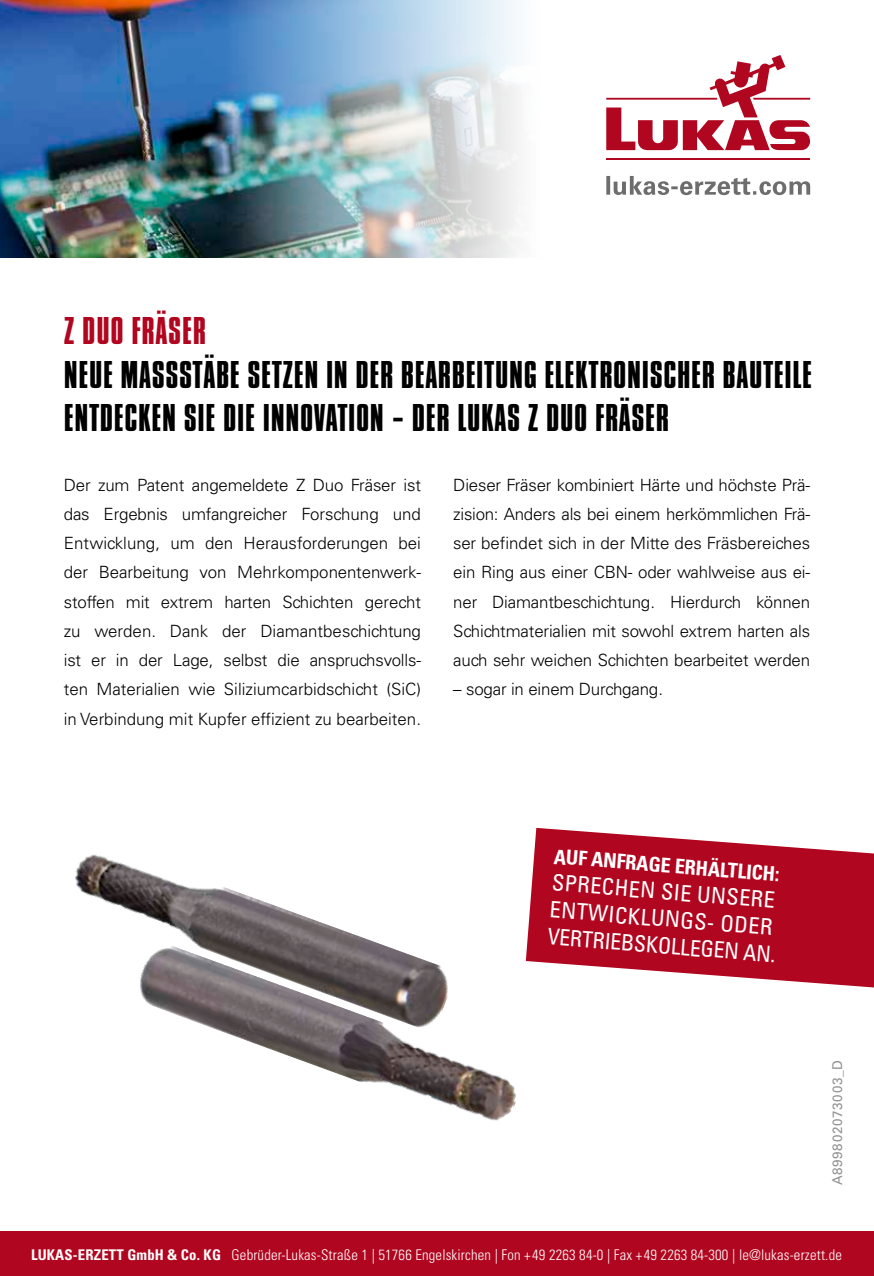
<style>
.page{position:relative;width:874px;height:1276px;background:#fff}
.page>*{position:absolute;margin:0;border:0;box-sizing:border-box;transform-origin:0 0}
.t1{font:40.5px/42.8px "Compacta Std";letter-spacing:.015em;color:#000}
.t2{font:40.5px "Compacta Std";letter-spacing:.015em;color:#b1061f}
.t3{font:condensed 22.5px/27px "Univers LT Std";color:#fff}
.t4{font:700 condensed 20.25px "Univers LT Std";color:#fff}
.t5{font:300 16.88px/29.2px "Univers LT Std";letter-spacing:-.01em;color:#000;text-align:justify}
.t6{font:300 condensed 14.62px "Univers LT Std";letter-spacing:.01em;color:#fff}
.t7{font:13.5px "Univers LT Std";letter-spacing:.05em;color:#919191}
.s1{font-weight:700}
</style>
<div class="page">
<div style="left:0;top:1231px;width:874px;height:45px;background:#b1061f"></div>
<img style="left:0;top:0;width:518px;height:257px">
<hr style="left:606px;top:158px;width:204px;height:2px;background:#b1061f">
<svg style="left:606px;top:55px;width:204px;height:95px"></svg>
<svg style="left:606px;top:176px;width:204px;height:19px"></svg>
<img style="left:75px;top:854px;width:291px;height:85px">
<img style="left:140px;top:939px;width:386px;height:182px">
<svg style="left:526px;top:828px;width:348px;height:159px;fill:#b1061f"></svg>
<h1 class="t2" style="left:64px;top:308px;width:144px">Z DUO FRÄSER</h1>
<h1 class="t1" style="left:64px;top:353px;width:750px">NEUE MASSSTÄBE SETZEN IN DER BEARBEITUNG ELEKTRONISCHER BAUTEILE<br>ENTDECKEN SIE DIE INNOVATION – DER LUKAS Z DUO FRÄSER</h1>
<p class="t5" style="left:64px;top:470px;width:359px">Der zum Patent angemeldete Z Duo Fräser ist das Ergebnis umfangreicher Forschung und Entwicklung, um den Herausforderungen bei der Bearbeitung von Mehrkomponentenwerk&shy;stoffen mit extrem harten Schichten gerecht zu werden. Dank der Diamantbeschichtung ist er in der Lage, selbst die anspruchsvolls&shy;ten Materialien wie Siliziumcarbidschicht (SiC) in Verbindung mit Kupfer effizient zu bearbeiten.</p>
<p class="t5" style="left:453px;top:470px;width:358px">Dieser Fräser kombiniert Härte und höchste Prä&shy;zision: Anders als bei einem herkömmlichen Frä&shy;ser befindet sich in der Mitte des Fräsbereiches ein Ring aus einer CBN- oder wahlweise aus ei&shy;ner Diamantbeschichtung. Hierdurch können Schichtmaterialien mit sowohl extrem harten als auch sehr weichen Schichten bearbeitet werden</p>
<p class="t5" style="left:453px;top:675px;width:211px">– sogar in einem Durchgang.</p>
<p class="t4" style="left:555px;top:845px;width:228px;rotate:4deg">AUF ANFRAGE ERHÄLTLICH:</p>
<h2 class="t3" style="left:553px;top:867px;width:230px;rotate:5deg">SPRECHEN SIE UNSERE<br>ENTWICKLUNGS- ODER<br>VERTRIEBSKOLLEGEN AN.</h2>
<p class="t7" style="left:829px;top:1185px;width:127px;rotate:-90deg">A899802073003_D</p>
<p class="t6" style="left:31px;top:1246px;width:812px"><span class="s1">LUKAS-ERZETT GmbH &amp; Co. KG</span> Gebrüder-Lukas-Straße 1 | 51766 Engelskirchen | Fon +49 2263 84-0 | Fax +49 2263 84-300 | le@lukas-erzett.de</p>
</div>
